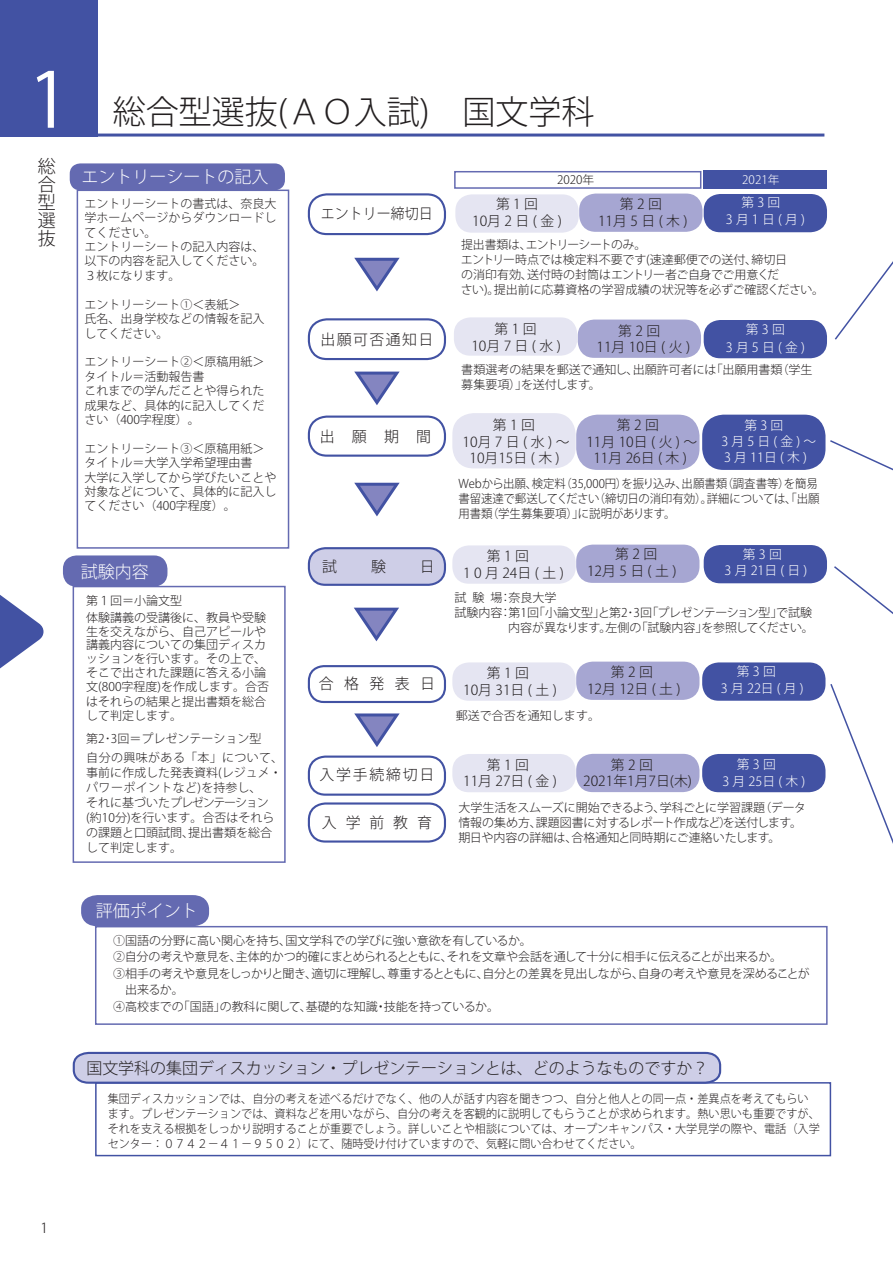
<style>
.page{position:relative;width:893px;height:1263px;background:#fff}
.page>*{position:absolute;margin:0;border:0;box-sizing:border-box;transform-origin:0 0}
.t1{font:75.9px "Koz Go Pro";color:#fff}
.t2{font:300 33px "Koz Go Pro";color:#231f20}
.t3{font:300 18px/18px "Koz Go Pro";color:#231f20;text-align:justify}
.t4{font:300 16.95px "Koz Go Pro";color:#fff}
.t5{font:300 15.9px "Koz Go Pro";color:#231f20}
.t6{font:300 14.85px "Koz Go Pro";letter-spacing:.12em;color:#231f20}
.t7{font:300 14.85px "Koz Go Pro";color:#231f20;scale:.94 1}
.t8{font:300 14.85px "Koz Go Pro";letter-spacing:.1em;color:#231f20}
.t9{font:300 13.8px/16.6px "Koz Go Pro";color:#231f20;text-align:center}
.t10{font:300 13.8px/16.6px "Koz Go Pro";letter-spacing:.25em;color:#231f20;text-align:center}
.t11{font:300 12.75px/16.8px "Koz Go Pro";letter-spacing:.25em;color:#fff}
.t12{font:300 12.15px "Koz Go Pro";color:#231f20}
.t13{font:300 12px/14.4px "Koz Go Pro";color:#231f20}
.t14{font:300 12px/16.5px "Koz Go Pro";letter-spacing:-.02em;color:#231f20}
.t15{font:300 12px/15px "Koz Go Pro";color:#231f20;scale:.95 1}
.t16{font:300 11.7px/15px "Koz Go Pro";color:#231f20;scale:.95 1}
.t17{font:300 11.7px "Koz Go Pro";color:#231f20}
.t18{font:300 11.7px "Koz Go Pro";color:#fff}
.s1{font-size:12px}
</style>
<div class="page">
<div style="left:0;top:0;width:98px;height:137px;background:#4252a3"></div>
<hr style="left:97px;top:134px;width:727px;height:3px;background:#4252a3">
<svg style="left:0;top:595px;width:44px;height:74px"></svg>
<div style="left:452px;top:754px;width:124px;height:38px;background:#e5e5f2;border-radius:17px"></div>
<div style="left:452px;top:662px;width:124px;height:39px;background:#e5e5f2;border-radius:17px"></div>
<div style="left:576px;top:754px;width:123px;height:38px;background:#a6a6d2;border-radius:17px"></div>
<div style="left:576px;top:662px;width:123px;height:38px;background:#a6a6d2;border-radius:16px"></div>
<div style="left:576px;top:545px;width:123px;height:38px;background:#a6a6d2;border-radius:16px"></div>
<div style="left:452px;top:545px;width:124px;height:39px;background:#e5e5f2;border-radius:16px"></div>
<div style="left:576px;top:415px;width:123px;height:55px;background:#a6a6d2;border-radius:21px"></div>
<div style="left:578px;top:320px;width:123px;height:38px;background:#a6a6d2;border-radius:16px"></div>
<div style="left:452px;top:413px;width:124px;height:55px;background:#e5e5f2;border-radius:21px"></div>
<div style="left:454px;top:317px;width:123px;height:39px;background:#e5e5f2;border-radius:16px"></div>
<div style="left:579px;top:194px;width:123px;height:38px;background:#a6a6d2;border-radius:16px"></div>
<div style="left:455px;top:194px;width:124px;height:39px;background:#e5e5f2;border-radius:16px"></div>
<div style="left:77px;top:190px;width:212px;height:359px;border:2px solid #646ab1"></div>
<div style="left:70px;top:163px;width:215px;height:27px;background:#646ab1;border-radius:10px"></div>
<div style="left:63px;top:555px;width:104px;height:32px;background:#646ab1;border-radius:14px"></div>
<div style="left:73px;top:586px;width:213px;height:277px;border:2px solid #646ab1"></div>
<div style="left:95px;top:926px;width:733px;height:99px;border:2px solid #646ab1"></div>
<div style="left:454px;top:171px;width:247px;height:18px;border:2px solid #646ab1"></div>
<svg style="left:354px;top:257px;width:46px;height:35px"></svg>
<svg style="left:354px;top:371px;width:46px;height:34px"></svg>
<svg style="left:354px;top:482px;width:46px;height:35px"></svg>
<svg style="left:354px;top:607px;width:45px;height:35px"></svg>
<svg style="left:354px;top:713px;width:46px;height:34px"></svg>
<div style="left:308px;top:193px;width:138px;height:42px;border:2px solid #4252a3;border-radius:18px"></div>
<div style="left:308px;top:665px;width:138px;height:38px;border:2px solid #4252a3;border-radius:15px"></div>
<div style="left:309px;top:548px;width:136px;height:37px;background:#cecee7;border-radius:17px"></div>
<div style="left:308px;top:547px;width:138px;height:39px;border:2px solid #4252a3;border-radius:17px"></div>
<div style="left:308px;top:415px;width:138px;height:42px;border:2px solid #4252a3;border-radius:18px"></div>
<div style="left:308px;top:318px;width:138px;height:42px;border:2px solid #4252a3;border-radius:18px"></div>
<div style="left:308px;top:755px;width:138px;height:41px;border:2px solid #4252a3;border-radius:17px"></div>
<div style="left:308px;top:802px;width:138px;height:40px;border:2px solid #4252a3;border-radius:17px"></div>
<div style="left:704px;top:170px;width:123px;height:19px;background:#4252a3"></div>
<div style="left:704px;top:194px;width:123px;height:38px;background:#4252a3;border-radius:17px"></div>
<div style="left:704px;top:320px;width:123px;height:38px;background:#4252a3;border-radius:17px"></div>
<div style="left:704px;top:545px;width:123px;height:38px;background:#4252a3;border-radius:17px"></div>
<div style="left:702px;top:662px;width:123px;height:39px;background:#4252a3;border-radius:17px"></div>
<div style="left:702px;top:754px;width:123px;height:38px;background:#4252a3;border-radius:17px"></div>
<div style="left:702px;top:415px;width:123px;height:55px;background:#4252a3;border-radius:21px"></div>
<svg style="left:81px;top:895px;width:128px;height:31px;background:#6b70b4"></svg>
<div style="left:95px;top:1082px;width:736px;height:74px;border:2px solid #4252a3"></div>
<svg style="left:72px;top:1051px;width:650px;height:34px;background:#bfc1df"></svg>
<svg style="left:834px;top:261px;width:59px;height:79px"></svg>
<svg style="left:830px;top:440px;width:63px;height:31px"></svg>
<svg style="left:834px;top:566px;width:59px;height:48px"></svg>
<svg style="left:830px;top:684px;width:63px;height:160px"></svg>
<h1 class="t1" style="left:28px;top:51px;width:43px">1</h1>
<h3 class="t3" style="left:38px;top:158px;width:19px">総合型選抜</h3>
<h2 class="t2" style="left:113px;top:90px;width:483px">総合型選抜(ＡＯ入試)　国文学科</h2>
<h3 class="t4" style="left:81px;top:166px;width:189px">エントリーシートの記入</h3>
<p class="t13" style="left:84px;top:196px;width:193px">エントリーシートの書式は、奈良大学ホームページからダウンロードしてください。<br>エントリーシートの記入内容は、以下の内容を記入してください。<br>３枚になります。</p>
<p class="t13" style="left:84px;top:297px;width:181px">エントリーシート①＜表紙＞<br>氏名、出身学校などの情報を記入してください。</p>
<p class="t13" style="left:84px;top:355px;width:181px">エントリーシート②＜原稿用紙＞タイトル＝活動報告書<br>これまでの学んだことや得られた成果など、具体的に記入してください（400字程度）。</p>
<p class="t13" style="left:84px;top:441px;width:193px">エントリーシート③＜原稿用紙＞タイトル＝大学入学希望理由書<br>大学に入学してから学びたいことや対象などについて、具体的に記入してください（400字程度）。</p>
<h3 class="t4" style="left:81px;top:560px;width:70px">試験内容</h3>
<p class="t13" style="left:86px;top:592px;width:182px;line-height:17px">第１回＝小論文型<br>体験講義の受講後に、教員や受験</p>
<p class="t13" style="left:86px;top:624px;width:184px">生を交えながら、自己アピールや講義内容についての集団ディスカッションを行います。その上で、そこで出された課題に答える小論文(800字程度)を作成します。合否はそれらの結果と提出書類を総合して判定します。</p>
<p class="t12" style="left:86px;top:730px;width:177px"><span class="s1">第2･3回＝</span>プレゼンテーション<span class="s1">型</span></p>
<p class="t13" style="left:86px;top:750px;width:198px;line-height:15px">自分の興味がある「本」について、事前に作成した発表資料(レジュメ・パワーポイントなど)を持参し、<br>それに基づいたプレゼンテーション<br>(約10分)を行います。合否はそれらの課題と口頭試問､提出書類を総合して判定します。</p>
<h3 class="t4" style="left:96px;top:900px;width:104px">評価ポイント</h3>
<p class="t7" style="left:321px;top:203px;width:121px">エントリー締切日</p>
<p class="t8" style="left:320px;top:330px;width:115px">出願可否通知日</p>
<p class="t6" style="left:320px;top:426px;width:113px">出願期間</p>
<p class="t6" style="left:322px;top:557px;width:114px">試　験　日</p>
<p class="t6" style="left:319px;top:674px;width:118px">合格発表日</p>
<p class="t6" style="left:319px;top:765px;width:116px">入学手続締切日</p>
<p class="t6" style="left:322px;top:813px;width:112px">入学前教育</p>
<p class="t17" style="left:557px;top:172px;width:39px">2020年</p>
<p class="t10" style="left:472px;top:196px;width:91px">第1回<br>10月2日(金)</p>
<p class="t10" style="left:598px;top:196px;width:91px">第2回<br>11月5日(木)</p>
<p class="t18" style="left:742px;top:172px;width:39px">2021年</p>
<p class="t11" style="left:726px;top:194px;width:80px;text-indent:16px">第3回<br>3月1日(月)</p>
<p class="t13" style="left:461px;top:237px;width:365px;line-height:15px">提出書類は、エントリーシートのみ。<br>エントリー時点では検定料不要です(速達郵便での送付、締切日<br>の消印有効、送付時の封筒はエントリー者ご自身でご用意くだ<br>さい)。提出前に応募資格の学習成績の状況等を必ずご確認ください。</p>
<p class="t10" style="left:471px;top:321px;width:91px">第1回<br>10月7日(水)</p>
<p class="t9" style="left:597px;top:322px;width:95px">第2回<br>11月 10日(火 )</p>
<p class="t11" style="left:746px;top:321px;width:40px">第3回</p>
<p class="t11" style="left:726px;top:339px;width:80px">3月5日(金)</p>
<p class="t13" style="left:461px;top:363px;width:353px;line-height:15px">書類選考の結果を郵送で通知し、出願許可者には「出願用書類（学生募集要項）」を送付します。</p>
<p class="t9" style="left:463px;top:417px;width:108px">第1回<br>10月7日(水)～<br>10月15日 (木 )</p>
<p class="t9" style="left:586px;top:417px;width:112px">第2回<br>11月10日(火)～<br>11月 26日(木 )</p>
<p class="t11" style="left:744px;top:417px;width:40px">第3回</p>
<p class="t11" style="left:721px;top:433px;width:96px">3月5日(金)～<br>3月11日(木)</p>
<p class="t15" style="left:458px;top:476px;width:382px">Webから出願、検定料（35,000円）を振り込み、出願書類（調査書等）を簡易書留速達で郵送してください（締切日の消印有効）。詳細については、「出願用書類（学生募集要項）」に説明があります。</p>
<p class="t10" style="left:463px;top:548px;width:102px;text-align:left;text-indent:24px">第1回<br>10月24日(土)</p>
<p class="t10" style="left:587px;top:546px;width:91px;text-align:left;text-indent:28px">第2回<br>12月5日(土)</p>
<p class="t11" style="left:743px;top:546px;width:40px">第3回</p>
<p class="t11" style="left:725px;top:562px;width:84px">3月21日(日)</p>
<p class="t13" style="left:454px;top:590px;width:361px;line-height:15px">試 験 場：奈良大学<br>試験内容：第1回「小論文型」と第2･3回「プレゼンテーション型」で試験　　　　 内容が異なります。左側の「試験内容」を参照してください。</p>
<p class="t9" style="left:463px;top:665px;width:95px">第1回<br>10月 31日(土 )</p>
<p class="t9" style="left:587px;top:664px;width:95px">第2回<br>12月 12日(土 )</p>
<p class="t11" style="left:737px;top:663px;width:40px">第3回</p>
<p class="t11" style="left:721px;top:680px;width:84px">3月22日(月)</p>
<p class="t13" style="left:456px;top:709px;width:145px">郵送で合否を通知します。</p>
<p class="t9" style="left:463px;top:756px;width:95px">第1回<br>11月 27日(金 )</p>
<p class="t9" style="left:583px;top:756px;width:110px;text-align:left;text-indent:28px">第2回<br>2021年1月7日(木)</p>
<p class="t11" style="left:737px;top:756px;width:40px">第3回</p>
<p class="t11" style="left:722px;top:773px;width:84px">3月25日(木)</p>
<p class="t13" style="left:458px;top:800px;width:349px;line-height:15px">大学生活をスムーズに開始できるよう、学科ごとに学習課題（データ情報の集め方、課題図書に対するレポート作成など）を送付します。期日や内容の詳細は､合格通知と同時期にご連絡いたします。</p>
<p class="t14" style="left:113px;top:932px;width:698px">①国語の分野に高い関心を持ち、国文学科での学びに強い意欲を有しているか。<br>②自分の考えや意見を、主体的かつ的確にまとめられるとともに、それを文章や会話を通して十分に相手に伝えることが出来るか。<br>③相手の考えや意見をしっかりと聞き、適切に理解し、尊重するとともに、自分との差異を見出しながら、自身の考えや意見を深めることが　出来るか。<br>④高校までの「国語」の教科に関して、基礎的な知識・技能を持っているか。</p>
<h3 class="t5" style="left:86px;top:1057px;width:623px">国文学科の集団ディスカッション・プレゼンテーションとは、どのようなものですか？</h3>
<p class="t16" style="left:108px;top:1091px;width:751px">集団ディスカッションでは、自分の考えを述べるだけでなく、他の人が話す内容を聞きつつ、自分と他人との同一点・差異点を考えてもらいます。プレゼンテーションでは、資料などを用いながら、自分の考えを客観的に説明してもらうことが求められます。熱い思いも重要ですが、それを支える根拠をしっかり説明することが重要でしょう。詳しいことや相談については、オープンキャンパス・大学見学の際や、電話（入学センター：０７４２－４１－９５０２）にて、随時受け付けていますので、気軽に問い合わせてください。</p>
<p class="t9" style="left:40px;top:1220px;width:9px">1</p>
</div>
